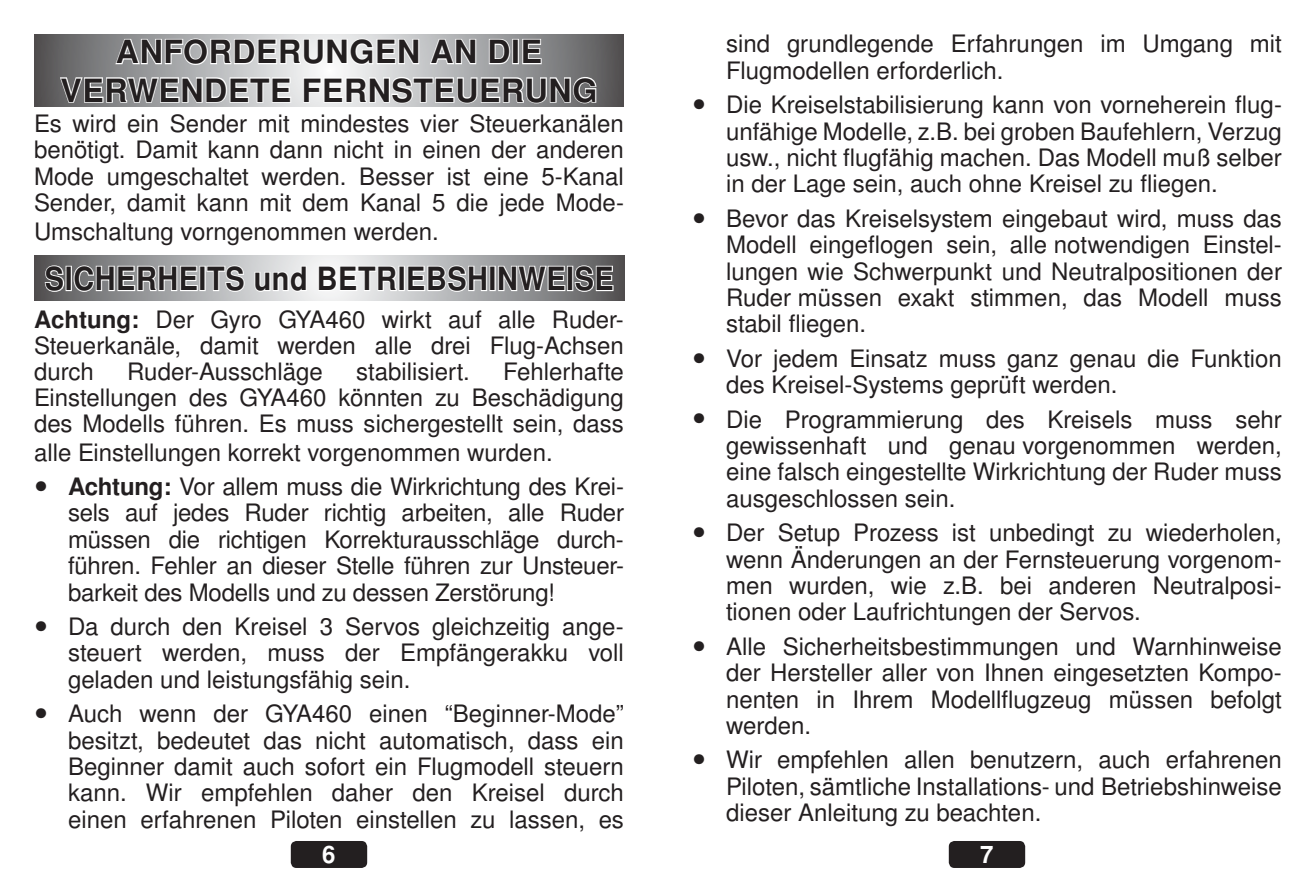
<style>
.page{position:relative;width:1316px;height:885px;background:#fff}
.page>*{position:absolute;margin:0;border:0;box-sizing:border-box;transform-origin:0 0}
.t1{font:700 32px/38.4px "Nimbus San LOT";letter-spacing:.02em;color:#231f20;text-align:center}
.t2{font:700 32px "Nimbus San LOT";letter-spacing:.02em;color:#231f20;scale:.9 1}
.t3{font:24px/26.4px "Nimbus San LOT";color:#231f20;text-align:justify}
.t4{font:700 24px "Nimbus San LOT";color:#fff}
.s1{font-weight:700}
.s2{font-size:40px}
</style>
<div class="page">
<svg style="left:34px;top:34px;width:590px;height:72px;background:#8f8f90"></svg>
<svg style="left:114px;top:37px;width:306px;height:29px"></svg>
<svg style="left:428px;top:38px;width:49px;height:28px"></svg>
<svg style="left:488px;top:38px;width:23px;height:27px"></svg>
<div style="left:512px;top:39px;width:7px;height:25px;border:2px solid #fff"></div>
<svg style="left:521px;top:38px;width:21px;height:27px"></svg>
<svg style="left:58px;top:74px;width:234px;height:32px"></svg>
<svg style="left:302px;top:76px;width:295px;height:28px"></svg>
<svg style="left:34px;top:255px;width:590px;height:45px;background:#a7a7a9"></svg>
<svg style="left:44px;top:264px;width:21px;height:29px"></svg>
<div style="left:66px;top:266px;width:6px;height:25px;border:2px solid #fff"></div>
<svg style="left:73px;top:264px;width:126px;height:29px"></svg>
<div style="left:199px;top:266px;width:7px;height:25px;border:2px solid #fff"></div>
<svg style="left:205px;top:264px;width:41px;height:29px"></svg>
<svg style="left:253px;top:265px;width:55px;height:28px"></svg>
<svg style="left:317px;top:264px;width:81px;height:28px"></svg>
<div style="left:398px;top:266px;width:7px;height:25px;border:2px solid #fff"></div>
<svg style="left:406px;top:264px;width:82px;height:29px"></svg>
<div style="left:489px;top:266px;width:6px;height:25px;border:2px solid #fff"></div>
<svg style="left:497px;top:261px;width:69px;height:34px"></svg>
<div style="left:567px;top:266px;width:6px;height:25px;border:2px solid #fff"></div>
<svg style="left:573px;top:264px;width:41px;height:29px"></svg>
<div style="left:291px;top:840px;width:76px;height:27px;background:#231f20;border-radius:6px"></div>
<div style="left:948px;top:840px;width:77px;height:27px;background:#231f20;border-radius:6px"></div>
<p class="t1" style="left:61px;top:34px;width:538px">ANFORDERUNGEN AN DIE<br>VERWENDETE FERNSTEUERUNG</p>
<p class="t3" style="left:34px;top:111px;width:591px">Es wird ein Sender mit mindestes vier Steuerkanälen benötigt. Damit kann dann nicht in einen der anderen Mode umgeschaltet werden. Besser ist eine 5-Kanal Sender, damit kann mit dem Kanal 5 die jede Mode-</p>
<p class="t3" style="left:34px;top:219px;width:406px">Umschaltung vorngenommen werden.</p>
<p class="t2" style="left:45px;top:260px;width:633px">SICHERHEITS und BETRIEBSHINWEISE</p>
<p class="t3" style="left:34px;top:307px;width:591px"><span class="s1">Achtung:</span> Der Gyro GYA460 wirkt auf alle Ruder-Steuerkanäle, damit werden alle drei Flug-Achsen durch</p>
<p class="t3" style="left:34px;top:359px;width:591px;text-indent:469px">Fehlerhafte Einstellungen des GYA460 könnten zu Beschädigung des Modells führen. Es muss sichergestellt sein, dass</p>
<p class="t3" style="left:34px;top:439px;width:520px">alle Einstellungen korrekt vorgenommen wurden.</p>
<p class="t3" style="left:68px;top:474px;width:557px;text-indent:-34px"><span class="s2">•</span> <span class="s1">Achtung:</span> Vor allem muss die Wirkrichtung des Krei&shy;sels auf jedes Ruder richtig arbeiten, alle Ruder müssen die richtigen Korrekturausschläge durch&shy;führen. Fehler an dieser Stelle führen zur Unsteuer&shy;barkeit des Modells und zu dessen Zerstörung!</p>
<p class="t3" style="left:68px;top:614px;width:557px;text-indent:-34px"><span class="s2">•</span> Da durch den Kreisel 3 Servos gleichzeitig ange&shy;steuert werden, muss der Empfängerakku voll geladen und leistungsfähig sein.</p>
<p class="t3" style="left:68px;top:701px;width:557px;text-indent:-34px"><span class="s2">•</span> Auch wenn der GYA460 einen “Beginner-Mode” besitzt, bedeutet das nicht automatisch, dass ein Beginner damit auch sofort ein Flugmodell steuern kann. Wir empfehlen daher den Kreisel durch einen erfahrenen Piloten einstellen zu lassen, es</p>
<p class="t3" style="left:127px;top:358px;width:197px">Ruder-Ausschläge</p>
<p class="t3" style="left:356px;top:358px;width:115px">stabilisiert.</p>
<p class="t3" style="left:726px;top:31px;width:557px">sind grundlegende Erfahrungen im Umgang mit<br>Flugmodellen erforderlich.</p>
<p class="t3" style="left:726px;top:92px;width:557px;text-indent:-34px"><span class="s2">•</span> Die Kreiselstabilisierung kann von vorneherein flug&shy;unfähige Modelle, z.B. bei groben Baufehlern, Verzug usw., nicht flugfähig machen. Das Modell muß selber in der Lage sein, auch ohne Kreisel zu fliegen.</p>
<p class="t3" style="left:726px;top:206px;width:557px;text-indent:-34px"><span class="s2">•</span> Bevor das Kreiselsystem eingebaut wird, muss das Modell eingeflogen sein, alle notwendigen Einstel&shy;lungen wie Schwerpunkt und Neutralpositionen der Ruder müssen exakt stimmen, das Modell muss stabil fliegen.</p>
<p class="t3" style="left:726px;top:345px;width:557px;text-indent:-34px"><span class="s2">•</span> Vor jedem Einsatz muss ganz genau die Funktion des Kreisel-Systems geprüft werden.</p>
<p class="t3" style="left:726px;top:406px;width:557px;text-indent:-34px"><span class="s2">•</span> Die Programmierung des Kreisels muss sehr gewissenhaft und genau vorgenommen werden, eine falsch eingestellte Wirkrichtung der Ruder muss ausgeschlossen sein.</p>
<p class="t3" style="left:726px;top:520px;width:557px;text-indent:-34px"><span class="s2">•</span> Der Setup Prozess ist unbedingt zu wiederholen, wenn Änderungen an der Fernsteuerung vorgenom&shy;men wurden, wie z.B. bei anderen Neutralposi&shy;tionen oder Laufrichtungen der Servos.</p>
<p class="t3" style="left:726px;top:633px;width:557px;text-indent:-34px"><span class="s2">•</span> Alle Sicherheitsbestimmungen und Warnhinweise der Hersteller aller von Ihnen eingesetzten Kompo&shy;nenten in Ihrem Modellflugzeug müssen befolgt werden.</p>
<p class="t3" style="left:726px;top:747px;width:557px;text-indent:-34px"><span class="s2">•</span> Wir empfehlen allen benutzern, auch erfahrenen Piloten, sämtliche Installations- und Betriebshinweise dieser Anleitung zu beachten.</p>
<p class="t4" style="left:322px;top:840px;width:15px">6</p>
<p class="t4" style="left:980px;top:840px;width:15px">7</p>
</div>
